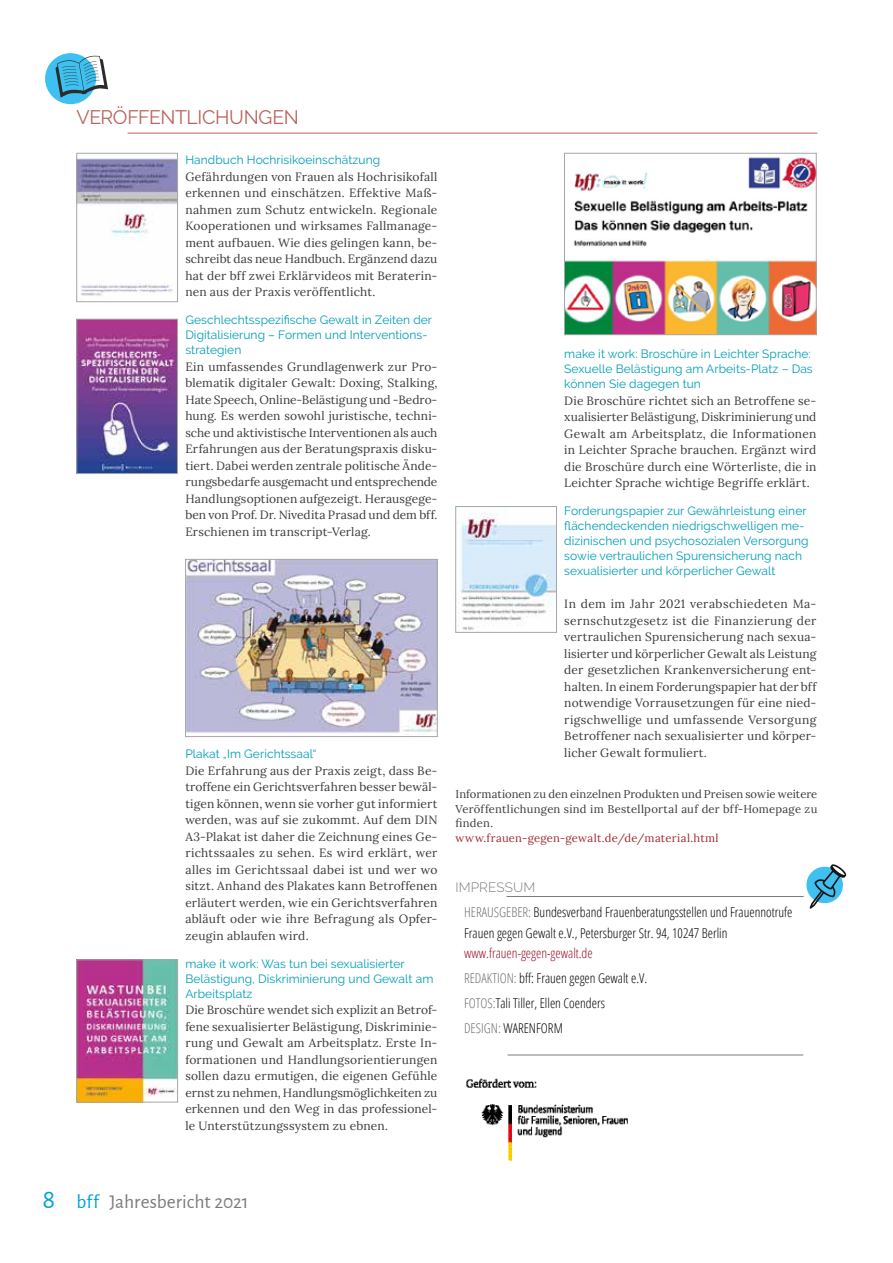
<style>
.page{position:relative;width:893px;height:1263px;background:#fff}
.page>*{position:absolute;margin:0;border:0;box-sizing:border-box;transform-origin:0 0}
.t1{font:19.5px "Alegreya Sans";color:#7a7b7a}
.t2{font:19.5px "Raleway";letter-spacing:-.02em;color:#ba635c}
.t3{font:300 condensed 13.5px/25px "Open Sans";color:#000}
.t4{font:300 13.5px "Raleway";letter-spacing:.01em;color:#7a7b7a}
.t5{font:12px/16.5px "Lora";letter-spacing:.015em;color:#3a3a39;text-align:justify}
.t6{font:12px/15px "Raleway";letter-spacing:.005em;color:#009fb4}
.t7{font:11.25px/14.5px "Lora";letter-spacing:.02em;color:#3a3a39;text-align:justify}
.t8{font:11.25px "Lora";letter-spacing:.025em;color:#a22a2f}
.s1{color:#6e6e6e}
.s2{color:#980f21}
.s3{font-size:27px;color:#009ee3}
.s4{color:#009ee3}
</style>
<div class="page">
<svg style="left:806px;top:864px;width:40px;height:45px"></svg>
<hr style="left:508px;top:1054px;width:295px;height:1px;background:#7a7b7a">
<div style="left:45px;top:53px;width:51px;height:51px;background:#3ec0f0;border-radius:50%"></div>
<hr style="left:507px;top:896px;width:297px;height:1px;background:#7a7b7a">
<img style="left:466px;top:1078px;width:162px;height:83px">
<img style="left:79px;top:158px;width:97px;height:138px">
<div style="left:77px;top:153px;width:101px;height:149px;border:1px solid #a7a7a8"></div>
<hr style="left:128px;top:133px;width:689px;height:1px;background:#ba635c">
<img style="left:79px;top:321px;width:97px;height:151px">
<div style="left:77px;top:319px;width:101px;height:155px;border:1px solid #a7a7a8"></div>
<img style="left:79px;top:962px;width:97px;height:138px">
<div style="left:77px;top:960px;width:101px;height:142px;border:1px solid #a7a7a8"></div>
<img style="left:566px;top:157px;width:248px;height:176px">
<div style="left:564px;top:153px;width:252px;height:182px;border:1px solid #a7a7a8"></div>
<img style="left:457px;top:508px;width:98px;height:122px">
<div style="left:455px;top:506px;width:102px;height:126px;border:1px solid #a7a7a8"></div>
<svg style="left:55px;top:55px;width:53px;height:43px"></svg>
<img style="left:187px;top:561px;width:248px;height:172px">
<div style="left:185px;top:559px;width:252px;height:178px;border:1px solid #a7a7a8"></div>
<h1 class="t2" style="left:77px;top:106px;width:224px">VERÖFFENTLICHUNGEN</h1>
<p class="t6" style="left:185px;top:153px;width:196px">Handbuch Hochrisikoeinschätzung</p>
<p class="t5" style="left:185px;top:168px;width:254px">Gefährdungen von Frauen als Hochrisikofall erkennen und einschätzen. Effektive Maß&shy;nahmen zum Schutz entwickeln. Regionale Kooperationen und wirksames Fallmanage&shy;ment aufbauen. Wie dies gelingen kann, be&shy;schreibt das neue Handbuch. Ergänzend dazu hat der bff zwei Erklärvideos mit Beraterin&shy;nen aus der Praxis veröffentlicht.</p>
<p class="t6" style="left:185px;top:312px;width:248px">Geschlechtsspezifische Gewalt in Zeiten der<br>Digitalisierung – Formen und Interventions&shy;strategien</p>
<p class="t5" style="left:185px;top:357px;width:254px">Ein umfassendes Grundlagenwerk zur Pro&shy;blematik digitaler Gewalt: Doxing, Stalking, Hate Speech, Online-Belästigung und -Bedro&shy;hung. Es werden sowohl juristische, techni&shy;sche und aktivistische Interventionen als auch Erfahrungen aus der Beratungspraxis disku&shy;tiert. Dabei werden zentrale politische Ände&shy;rungsbedarfe ausgemacht und entsprechende Handlungsoptionen aufgezeigt. Herausgege&shy;ben von Prof. Dr. Nivedita Prasad und dem bff.<br>Erschienen im transcript-Verlag.</p>
<p class="t6" style="left:185px;top:747px;width:133px">Plakat „Im Gerichtssaal“</p>
<p class="t5" style="left:185px;top:762px;width:254px">Die Erfahrung aus der Praxis zeigt, dass Be&shy;troffene ein Gerichtsverfahren besser bewäl&shy;tigen können, wenn sie vorher gut informiert werden, was auf sie zukommt. Auf dem DIN A3-Plakat ist daher die Zeichnung eines Ge&shy;richtssaales zu sehen. Es wird erklärt, wer alles im Gerichtssaal dabei ist und wer wo sitzt. Anhand des Plakates kann Betroffenen erläutert werden, wie ein Gerichtsverfahren abläuft oder wie ihre Befragung als Opfer&shy;zeugin ablaufen wird.</p>
<p class="t6" style="left:185px;top:956px;width:250px">make it work: Was tun bei sexualisierter<br>Belästigung, Diskriminierung und Gewalt am<br>Arbeitsplatz</p>
<p class="t5" style="left:185px;top:1001px;width:254px">Die Broschüre wendet sich explizit an Betrof&shy;fene sexualisierter Belästigung, Diskriminie&shy;rung und Gewalt am Arbeitsplatz. Erste In&shy;formationen und Handlungsorientierungen sollen dazu ermutigen, die eigenen Gefühle ernst zu nehmen, Handlungsmöglichkeiten zu erkennen und den Weg in das professionel&shy;le Unterstützungssystem zu ebnen.</p>
<p class="t6" style="left:564px;top:346px;width:250px">make it work: Broschüre in Leichter Sprache:<br>Sexuelle Belästigung am Arbeits-Platz – Das können Sie dagegen tun</p>
<p class="t5" style="left:564px;top:391px;width:254px">Die Broschüre richtet sich an Betroffene se&shy;xualisierter Belästigung, Diskriminierung und Gewalt am Arbeitsplatz, die Informationen in Leichter Sprache brauchen. Ergänzt wird die Broschüre durch eine Wörterliste, die in Leichter Sprache wichtige Begriffe erklärt.</p>
<p class="t6" style="left:564px;top:503px;width:246px">Forderungspapier zur Gewährleistung einer flächendeckenden niedrigschwelligen me&shy;dizinischen und psychosozialen Versorgung sowie vertraulichen Spurensicherung nach sexualisierter und körperlicher Gewalt</p>
<p class="t5" style="left:564px;top:595px;width:254px">In dem im Jahr 2021 verabschiedeten Ma&shy;sernschutzgesetz ist die Finanzierung der vertraulichen Spurensicherung nach sexua&shy;lisierter und körperlicher Gewalt als Leistung der gesetzlichen Krankenversicherung ent&shy;halten. In einem Forderungspapier hat der bff notwendige Vorrausetzungen für eine nied&shy;rigschwellige und umfassende Versorgung Betroffener nach sexualisierter und körper&shy;licher Gewalt formuliert.</p>
<p class="t7" style="left:456px;top:786px;width:363px">Informationen zu den einzelnen Produkten und Preisen sowie weitere Veröffentlichungen sind im Bestellportal auf der bff-Homepage zu finden.</p>
<p class="t8" style="left:456px;top:829px;width:265px">www.frauen-gegen-gewalt.de/de/material.html</p>
<p class="t4" style="left:456px;top:879px;width:81px">IMPRESSUM</p>
<p class="t3" style="left:464px;top:901px;width:330px;line-height:20.7px"><span class="s1">HERAUSGEBER:</span> Bundesverband Frauenberatungsstellen und Frauennotrufe<br>Frauen gegen Gewalt e.V., Petersburger Str. 94, 10247 Berlin</p>
<p class="t3" style="left:464px;top:940px;width:185px"><span class="s2">www.frauen-gegen-gewalt.de<br></span><span class="s1">REDAKTION:</span> bff: Frauen gegen Gewalt e.V.<br><span class="s1">FOTOS:</span>Tali Tiller, Ellen Coenders<br><span class="s1">DESIGN:</span> WARENFORM</p>
<h1 class="t1" style="left:42px;top:1188px;width:208px"><span class="s3">8</span> <span class="s4">bff</span> Jahresbericht 2021</h1>
</div>
